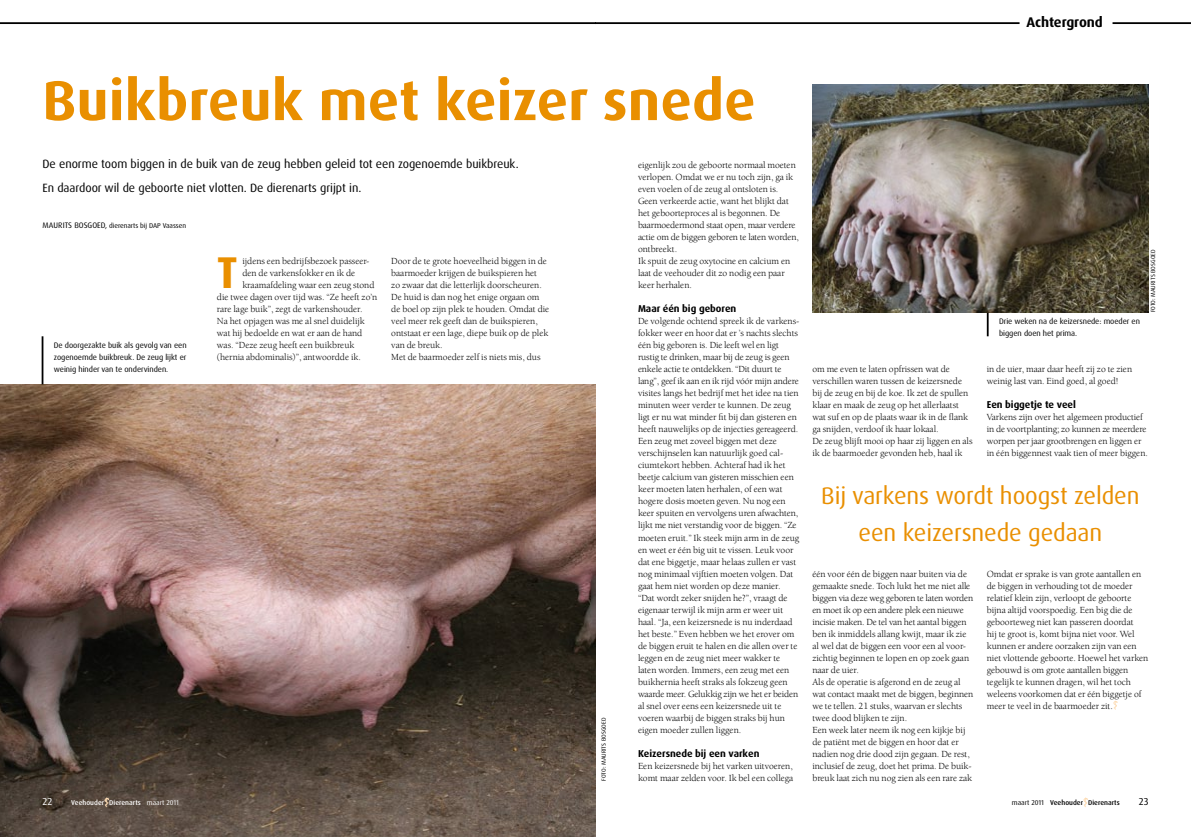
<style>
.page{position:relative;width:1191px;height:837px;background:#fff}
.page>*{position:absolute;margin:0;border:0;box-sizing:border-box;transform-origin:0 0}
.t1{font:700 56px "Dax OT";letter-spacing:.005em;color:#e98f00}
.t2{font:700 44.5px "Dax OT";color:#e98f00}
.t3{font:24px/36px "Dax OT";letter-spacing:-.005em;color:#e98f00;text-align:center}
.t4{font:700 14px "Dax OT";letter-spacing:-.005em;color:#000}
.t5{font:12px/24px "Dax OT";letter-spacing:-.005em;color:#000}
.t6{font:700 10px "Dax OT";letter-spacing:-.005em;color:#000}
.t7{font:10px "Dax OT";color:#fff}
.t8{font:10px "Dax OT";color:#000}
.t9{font:9.6px/12px "Berkeley Std";letter-spacing:-.005em;color:#000}
.t10{font:8px/12px "Dax OT";letter-spacing:-.005em;color:#000;text-align:justify}
.t11{font:7px "Dax OT";letter-spacing:-.005em;color:#000}
.t12{font:500 7px "Dax OT";letter-spacing:.005em;color:#fff}
.t13{font:500 7px "Dax OT";letter-spacing:.005em;color:#000}
.t14{font:6px "Dax OT";letter-spacing:-.005em;color:#000}
.s1{font-size:8px}
.s2{font-weight:400}
</style>
<div class="page">
<img style="left:0;top:384px;width:595px;height:452px">
<hr style="left:0;top:22px;width:595px;height:2px;background:#000">
<svg style="left:104px;top:797px;width:5px;height:9px"></svg>
<hr style="left:595px;top:22px;width:424px;height:2px;background:#000">
<hr style="left:1112px;top:22px;width:79px;height:2px;background:#000">
<svg style="left:1083px;top:797px;width:5px;height:9px"></svg>
<svg style="left:1113px;top:700px;width:4px;height:9px"></svg>
<hr style="left:42px;top:336px;width:1px;height:48px;background:#000">
<hr style="left:986px;top:312px;width:2px;height:24px;background:#000">
<img style="left:812px;top:84px;width:336px;height:228px">
<h3 class="t4" style="left:1026px;top:13px;width:78px">Achtergrond</h3>
<h1 class="t1" style="left:43px;top:65px;width:714px">Buikbreuk met keizer snede</h1>
<p class="t5" style="left:43px;top:152px;width:478px">De enorme toom biggen in de buik van de zeug hebben geleid tot een zogenoemde buikbreuk.<br>En daardoor wil de geboorte niet vlotten. De dierenarts grijpt in.</p>
<p class="t11" style="left:43px;top:221px;width:145px"><span class="s1">Maurits Bosgoed,</span> dierenarts bij DAP Vaassen</p>
<p class="t9" style="left:638px;top:159px;width:162px">eigenlijk zou de geboorte normaal moeten verlopen. Omdat we er nu toch zijn, ga ik even voelen of de zeug al ontsloten is.<br>Geen verkeerde actie, want het blijkt dat het geboorteproces al is begonnen. De baarmoedermond staat open, maar verdere actie om de biggen geboren te laten worden, ontbreekt.<br>Ik spuit de zeug oxytocine en calcium en laat de veehouder dit zo nodig een paar keer herhalen.</p>
<p class="t6" style="left:638px;top:302px;width:100px">Maar één big geboren</p>
<p class="t9" style="left:638px;top:315px;width:163px">De volgende ochtend spreek ik de varkens&shy;fokker weer en hoor dat er ’ s nachts slechts één big geboren is. Die leeft wel en ligt rustig te drinken, maar bij de zeug is geen enkele actie te ontdekken. “Dit duurt te lang”, geef ik aan en ik rijd vóór mijn andere visites langs het bedrijf met het idee na tien minuten weer verder te kunnen. De zeug ligt er nu wat minder fit bij dan gisteren en heeft nauwelijks op de injecties gereageerd.<br>Een zeug met zoveel biggen met deze verschijnselen kan natuurlijk goed cal&shy;ciumtekort hebben. Achteraf had ik het beetje calcium van gisteren misschien een keer moeten laten herhalen, of een wat hogere dosis moeten geven. Nu nog een keer spuiten en vervolgens uren afwachten, lijkt me niet verstandig voor de biggen. “Ze moeten eruit.” Ik steek mijn arm in de zeug en weet er één big uit te vissen. Leuk voor dat ene biggetje, maar helaas zullen er vast nog minimaal vijftien moeten volgen. Dat gaat hem niet worden op deze manier. “Dat wordt zeker snijden he?”, vraagt de eigenaar terwijl ik mijn arm er weer uit haal. “Ja, een keizersnede is nu inderdaad het beste.” Even hebben we het erover om de biggen eruit te halen en die allen over te leggen en de zeug niet meer wakker te laten worden. Immers, een zeug met een buikhernia heeft straks als fokzeug geen waarde meer. Gelukkig zijn we het er beiden al snel over eens een keizersnede uit te voeren waarbij de biggen straks bij hun eigen moeder zullen liggen.</p>
<p class="t6" style="left:638px;top:746px;width:123px">Keizersnede bij een varken</p>
<p class="t9" style="left:638px;top:759px;width:157px">Een keizersnede bij het varken uitvoeren, komt maar zelden voor. Ik bel een collega</p>
<h2 class="t2" style="left:217px;top:244px;width:22px">T</h2>
<p class="t9" style="left:242px;top:255px;width:129px">ijdens een bedrijfsbezoek passeer-</p>
<p class="t9" style="left:391px;top:255px;width:159px">Door de te grote hoeveelheid biggen in de baarmoeder krijgen de buikspieren het<br>zo zwaar dat die letterlijk doorscheuren.<br>De huid is dan nog het enige orgaan om de boel op zijn plek te houden. Omdat die veel meer rek geeft dan de buikspieren, ontstaat er een lage, diepe buik op de plek van de breuk.<br>Met de baarmoeder zelf is niets mis, dus</p>
<p class="t9" style="left:242px;top:267px;width:114px">den de varkensfokker en ik de</p>
<p class="t9" style="left:242px;top:279px;width:134px">kraamafdeling waar een zeug stond</p>
<p class="t9" style="left:217px;top:291px;width:162px">die twee dagen over tijd was. “Ze heeft zo’n</p>
<p class="t9" style="left:217px;top:303px;width:147px">rare lage buik”, zegt de varkenshouder.</p>
<p class="t9" style="left:217px;top:315px;width:149px">Na het opjagen was me al snel duidelijk</p>
<p class="t9" style="left:217px;top:327px;width:147px">wat hij bedoelde en wat er aan de hand</p>
<p class="t9" style="left:217px;top:339px;width:139px">was. “Deze zeug heeft een buikbreuk</p>
<p class="t9" style="left:217px;top:351px;width:145px">(hernia abdominalis)”, antwoordde ik.</p>
<p class="t10" style="left:54px;top:339px;width:134px">De doorgezakte buik als gevolg van een zogenoemde buikbreuk. De zeug lijkt er weinig hinder van te ondervinden.</p>
<p class="t14" style="left:600px;top:780px;width:64px;rotate:-90deg">Foto: maurits bosgoed</p>
<p class="t7" style="left:43px;top:794px;width:11px">22</p>
<p class="t12" style="left:71px;top:797px;width:109px">Veehouder Dierenarts <span class="s2">maart 2011</span></p>
<p class="t9" style="left:812px;top:363px;width:162px">om me even te laten opfrissen wat de verschillen waren tussen de keizersnede bij de zeug en bij de koe. Ik zet de spullen klaar en maak de zeug op het allerlaatst wat suf en op de plaats waar ik in de flank ga snijden, verdoof ik haar lokaal.<br>De zeug blijft mooi op haar zij liggen en als ik de baarmoeder gevonden heb, haal ik</p>
<p class="t10" style="left:999px;top:315px;width:142px">Drie weken na de keizersnede: moeder en biggen doen het prima.</p>
<p class="t14" style="left:1149px;top:312px;width:64px;rotate:-90deg">Foto: Maurits bosgoed</p>
<p class="t9" style="left:986px;top:363px;width:147px">in de uier, maar daar heeft zij zo te zien weinig last van. Eind goed, al goed!</p>
<p class="t6" style="left:986px;top:398px;width:91px">Een biggetje te veel</p>
<p class="t9" style="left:986px;top:411px;width:163px">Varkens zijn over het algemeen productief in de voortplanting; zo kunnen ze meerdere worpen per jaar grootbrengen en liggen er in één biggennest vaak tien of meer biggen.</p>
<h3 class="t3" style="left:821px;top:478px;width:320px">Bij varkens wordt hoogst zelden een keizersnede gedaan</h3>
<p class="t9" style="left:812px;top:567px;width:162px">één voor één de biggen naar buiten via de gemaakte snede. Toch lukt het me niet alle biggen via deze weg geboren te laten worden en moet ik op een andere plek een nieuwe incisie maken. De tel van het aantal biggen ben ik inmiddels allang kwijt, maar ik zie al wel dat de biggen een voor een al voor&shy;zichtig beginnen te lopen en op zoek gaan naar de uier.<br>Als de operatie is afgerond en de zeug al wat contact maakt met de biggen, beginnen we te tellen. 21 stuks, waarvan er slechts twee dood blijken te zijn.<br>Een week later neem ik nog een kijkje bij de patiënt met de biggen en hoor dat er nadien nog drie dood zijn gegaan. De rest, inclusief de zeug, doet het prima. De buik&shy;breuk laat zich nu nog zien als een rare zak</p>
<p class="t9" style="left:986px;top:567px;width:163px">Omdat er sprake is van grote aantallen en de biggen in verhouding tot de moeder relatief klein zijn, verloopt de geboorte bijna altijd voorspoedig. Een big die de geboorteweg niet kan passeren doordat<br>hij te groot is, komt bijna niet voor. Wel kunnen er andere oorzaken zijn van een niet vlottende geboorte. Hoewel het varken gebouwd is om grote aantallen biggen tegelijk te kunnen dragen, wil het toch weleens voorkomen dat er één biggetje of meer te veel in de baarmoeder zit.</p>
<p class="t13" style="left:1012px;top:797px;width:109px"><span class="s2">maart 2011</span> Veehouder Dierenarts</p>
<p class="t8" style="left:1138px;top:794px;width:11px">23</p>
</div>
